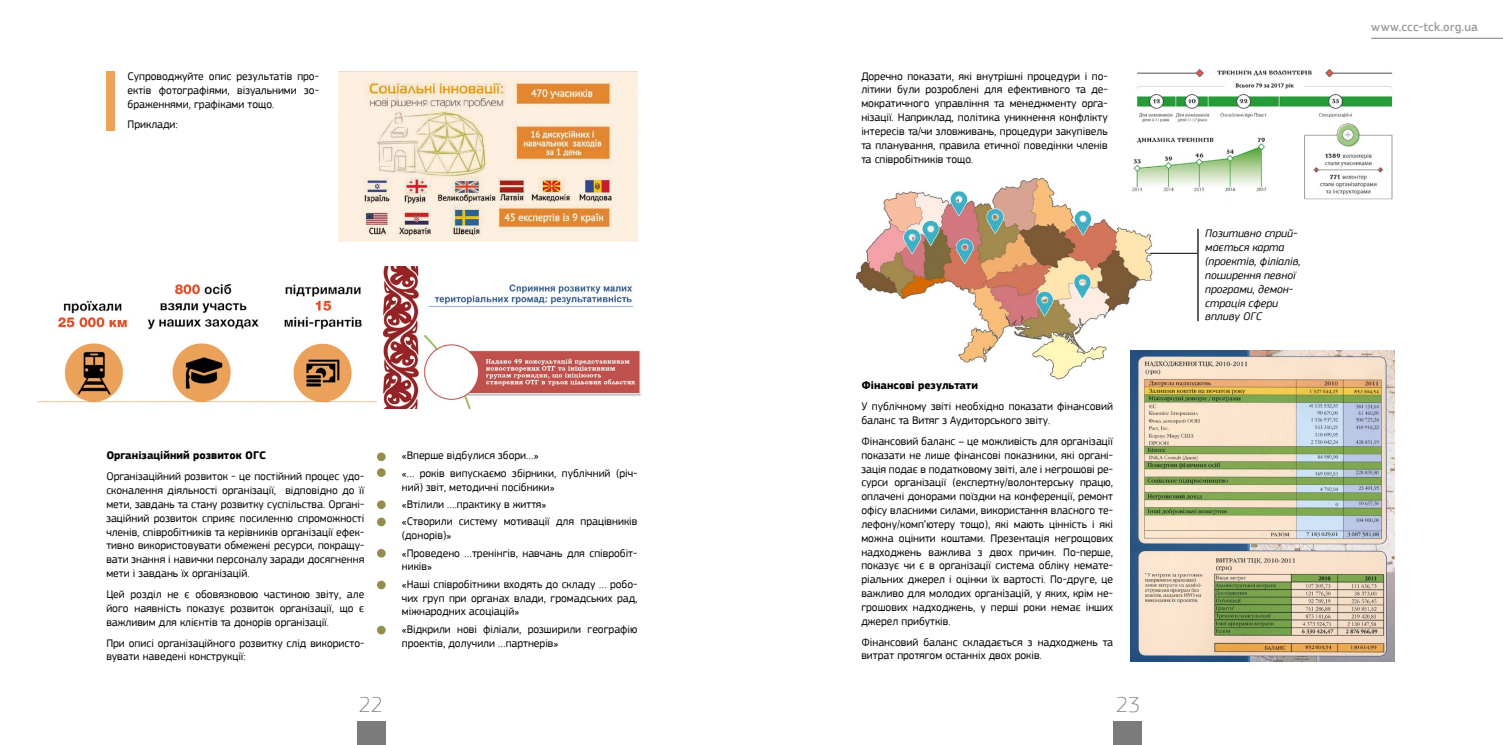
<style>
.page{position:relative;width:1503px;height:745px;background:#fff}
.page>*{position:absolute;margin:0;border:0;box-sizing:border-box;transform-origin:0 0}
.t1{font:100 22.5px "PF Square Sans Pro";color:#7c7b7b}
.t2{font:500 12.5px "PF Square Sans Pro";letter-spacing:.015em;color:#9d9d9c}
.t3{font:11.5px/13.8px "PF Square Sans Pro";color:#000}
.t4{font:italic 11.5px/13.8px "PF Square Sans Pro";color:#000}
.t5{font:700 11.5px "PF Square Sans Pro";color:#000}
</style>
<div class="page">
<hr style="left:1371px;top:38px;width:131px;height:1px;background:#979696">
<div style="left:357px;top:720px;width:29px;height:24px;background:#7c7b7b"></div>
<div style="left:1113px;top:720px;width:29px;height:24px;background:#7c7b7b"></div>
<img style="left:338px;top:71px;width:300px;height:170px">
<img style="left:855px;top:177px;width:299px;height:203px">
<img style="left:1130px;top:350px;width:264px;height:311px">
<hr style="left:1197px;top:229px;width:1px;height:92px;background:#000">
<hr style="left:1150px;top:253px;width:47px;height:1px;background:#000">
<div style="left:377px;top:452px;width:9px;height:9px;background:#948d4e;border-radius:50%"></div>
<div style="left:377px;top:468px;width:9px;height:8px;background:#948d4e;border-radius:50%"></div>
<div style="left:377px;top:500px;width:9px;height:8px;background:#948d4e;border-radius:50%"></div>
<div style="left:377px;top:517px;width:9px;height:9px;background:#948d4e;border-radius:50%"></div>
<div style="left:377px;top:548px;width:9px;height:9px;background:#948d4e;border-radius:50%"></div>
<div style="left:377px;top:580px;width:9px;height:9px;background:#948d4e;border-radius:50%"></div>
<div style="left:377px;top:625px;width:9px;height:9px;background:#948d4e;border-radius:50%"></div>
<img style="left:38px;top:283px;width:339px;height:120px">
<img style="left:383px;top:267px;width:259px;height:141px">
<img style="left:1127px;top:69px;width:266px;height:142px">
<div style="left:106px;top:71px;width:9px;height:60px;background:#eba25b"></div>
<p class="t3" style="left:128px;top:69px;width:193px;text-align:justify">Супроводжуйте опис результатів про&shy;ектів фотографіями, візуальними зо&shy;браженнями, графіками тощо.</p>
<p class="t3" style="left:128px;top:118px;width:52px">Приклади:</p>
<p class="t5" style="left:106px;top:448px;width:160px">Організаційний розвиток ОГС</p>
<p class="t3" style="left:106px;top:469px;width:259px;text-align:justify">Організаційний розвиток - це постійний процес удо&shy;сконалення діяльності організації, відповідно до її мети, завдань та стану розвитку суспільства. Органі&shy;заційний розвиток сприяє посиленню спроможності членів, співробітників та керівників організації ефек&shy;тивно використовувати обмежені ресурси, покращу&shy;вати знання і навички персоналу заради досягнення мети і завдань їх організацій.</p>
<p class="t3" style="left:106px;top:587px;width:259px;text-align:justify">Цей розділ не є обовязковою частиною звіту, але його наявність показує розвиток організації, що є важливим для клієнтів та донорів організації.</p>
<p class="t3" style="left:106px;top:635px;width:259px">При описі організаційного розвитку слід використо&shy;вувати наведені конструкції:</p>
<p class="t3" style="left:379px;top:448px;width:161px">• «Вперше відбулися збори…»</p>
<p class="t3" style="left:402px;top:466px;width:237px;text-indent:-23px">• «… років випускаємо збірники, публічний (річ&shy;ний) звіт, методичні посібники»</p>
<p class="t3" style="left:379px;top:497px;width:168px">• «Втілили ….практику в життя»</p>
<p class="t3" style="left:402px;top:514px;width:237px;text-indent:-23px">• «Створили систему мотивації для працівників (донорів)»</p>
<p class="t3" style="left:402px;top:545px;width:237px;text-indent:-23px">• «Проведено …тренінгів, навчань для співробіт&shy;ників»</p>
<p class="t3" style="left:402px;top:576px;width:237px;text-align:justify;text-indent:-23px">• «Наші співробітники входять до складу … робо&shy;чих груп при органах влади, громадських рад, міжнародних асоціацій»</p>
<p class="t3" style="left:402px;top:621px;width:237px;text-indent:-23px">• «Відкрили нові філіали, розширили географію проектів, долучили …партнерів»</p>
<p class="t3" style="left:861px;top:69px;width:248px;text-align:justify">Доречно показати, які внутрішні процедури і по&shy;літики були розроблені для ефективного та де&shy;мократичного управління та менеджменту орга&shy;нізації. Наприклад, політика уникнення конфлікту інтересів та/чи зловживань, процедури закупівель та планування, правила етичної поведінки членів та співробітників тощо.</p>
<p class="t5" style="left:861px;top:378px;width:118px">Фінансові результати</p>
<p class="t3" style="left:861px;top:399px;width:253px">У публічному звіті необхідно показати фінансовий баланс та Витяг з Аудиторського звіту.</p>
<p class="t3" style="left:861px;top:434px;width:253px;text-align:justify">Фінансовий баланс – це можливість для організації показати не лише фінансові показники, які органі&shy;зація подає в податковому звіті, але і негрошові ре&shy;сурси організації (експертну/волонтерську працю, оплачені донорами поїздки на конференції, ремонт офісу власними силами, використання власного те&shy;лефону/комп’ютеру тощо), які мають цінність і які можна оцінити коштами. Презентація негрощових надходжень важлива з двох причин. По-перше, показує чи є в організації система обліку немате&shy;ріальних джерел і оцінки їх вартості. По-друге, це важливо для молодих організацій, у яких, крім не&shy;грошових надходжень, у перші роки немає інших джерел прибутків.</p>
<p class="t3" style="left:861px;top:634px;width:253px">Фінансовий баланс складається з надходжень та витрат протягом останніх двох років.</p>
<h1 class="t1" style="left:359px;top:691px;width:25px">22</h1>
<h1 class="t1" style="left:1116px;top:691px;width:25px">23</h1>
<p class="t4" style="left:1205px;top:227px;width:97px">Позитивно сприй&shy;мається карта (проектів, філіалів, поширення певної програми, демон&shy;страція сфери впливу ОГС</p>
<p class="t2" style="left:1371px;top:19px;width:108px">www.ccc-tck.org.ua</p>
</div>
